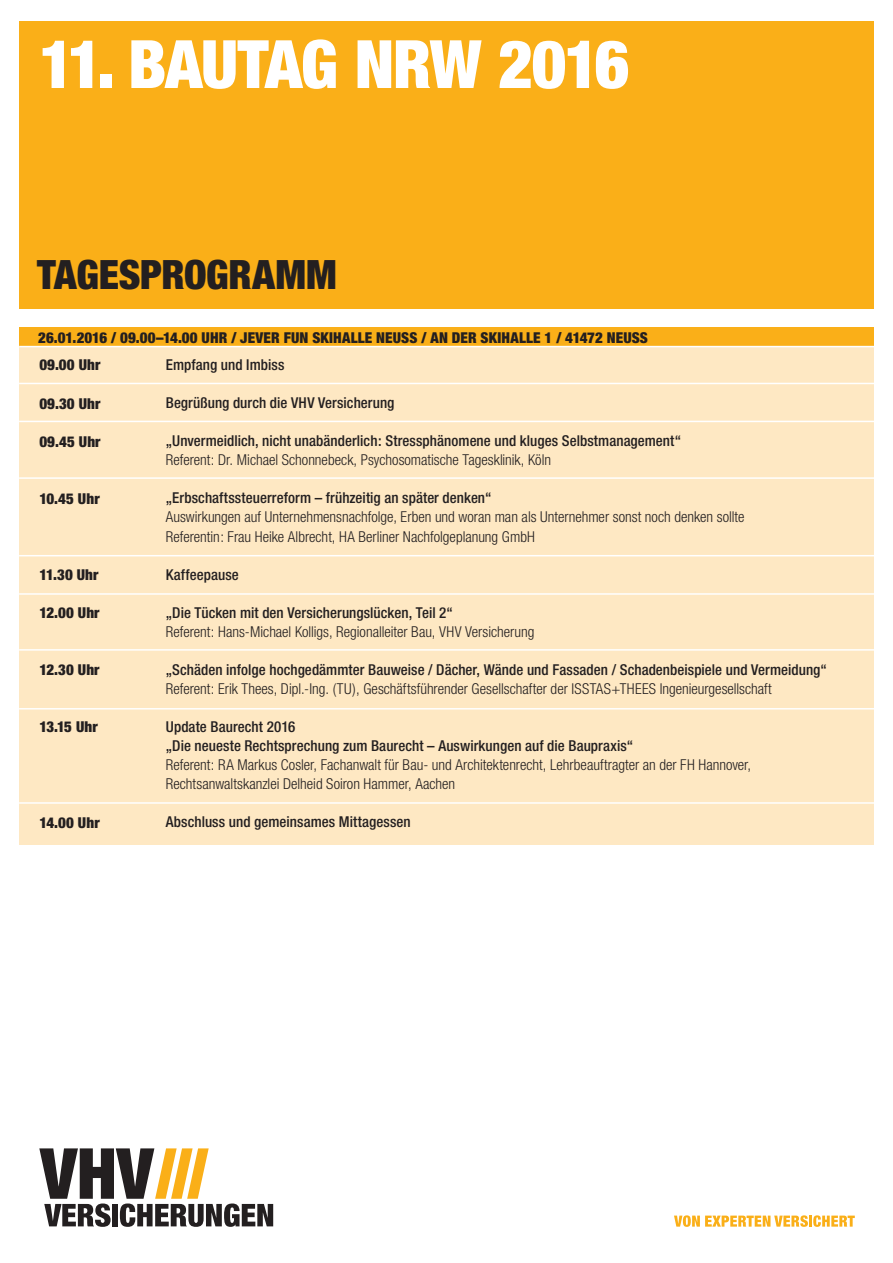
<style>
.page{position:relative;width:893px;height:1263px;background:#fff}
.page>*{position:absolute;margin:0;border:0;box-sizing:border-box;transform-origin:0 0}
.t1{font:900 condensed 66.75px "Helvetica Neue";letter-spacing:-.025em;color:#fff}
.t2{font:900 condensed 40.5px "Helvetica Neue";letter-spacing:-.005em;color:#231f20}
.t3{font:300 condensed 15px/19px "Helvetica Neue";color:#231f20}
.t4{font:500 condensed 15px/19px "Helvetica Neue";letter-spacing:.005em;color:#231f20}
.t5{font:900 condensed 15px/27.9px "Helvetica Neue";letter-spacing:.01em;color:#231f20}
</style>
<div class="page">
<svg style="left:39px;top:1148px;width:234px;height:79px"></svg>
<svg style="left:674px;top:1215px;width:181px;height:12px"></svg>
<div style="left:19px;top:21px;width:855px;height:287px;background:#faaf18"></div>
<div style="left:19px;top:327px;width:855px;height:518px;background:#fee8c3"></div>
<div style="left:19px;top:327px;width:855px;height:20px;background:#faaf18"></div>
<hr style="left:19px;top:346px;width:855px;height:1px;background:#fff">
<hr style="left:19px;top:383px;width:855px;height:1px;background:#fff">
<hr style="left:19px;top:421px;width:855px;height:1px;background:#fff">
<hr style="left:19px;top:477px;width:855px;height:2px;background:#fff">
<hr style="left:19px;top:555px;width:855px;height:1px;background:#fff">
<hr style="left:19px;top:593px;width:855px;height:2px;background:#fff">
<hr style="left:19px;top:649px;width:855px;height:2px;background:#fff">
<hr style="left:19px;top:802px;width:855px;height:2px;background:#fff">
<hr style="left:19px;top:708px;width:855px;height:1px;background:#fff">
<h1 class="t1" style="left:39px;top:23px;width:233px">11. Bautag</h1>
<h1 class="t1" style="left:355px;top:23px;width:276px">NRW 2016</h1>
<h2 class="t2" style="left:37px;top:250px;width:301px">TAGESPROGRAMM</h2>
<p class="t5" style="left:38px;top:323px;width:611px">26.01.2016 / 09.00–14.00 UHR / JEVER FUN SKIHALLE NEUSS / AN DER SKIHALLE 1 / 41472 NEUSS<br>09.00 Uhr</p>
<p class="t5" style="left:39px;top:389px;width:63px">09.30 Uhr</p>
<p class="t5" style="left:39px;top:427px;width:63px">09.45 Uhr</p>
<p class="t4" style="left:166px;top:355px;width:120px">Empfang und Imbiss</p>
<p class="t4" style="left:166px;top:393px;width:230px">Begrüßung durch die VHV Versicherung</p>
<p class="t4" style="left:166px;top:431px;width:517px">„Unvermeidlich, nicht unabänderlich: Stressphänomene und kluges Selbstmanagement“</p>
<p class="t3" style="left:166px;top:450px;width:387px">Referent: Dr. Michael Schonnebeck, Psychosomatische Tagesklinik, Köln</p>
<p class="t4" style="left:166px;top:488px;width:327px">„Erbschaftssteuerreform – frühzeitig an später denken“</p>
<p class="t3" style="left:166px;top:507px;width:580px">Auswirkungen auf Unternehmensnachfolge, Erben und woran man als Unternehmer sonst noch denken sollte<br>Referentin: Frau Heike Albrecht, HA Berliner Nachfolgeplanung GmbH</p>
<p class="t4" style="left:166px;top:565px;width:74px">Kaffeepause</p>
<p class="t4" style="left:166px;top:603px;width:289px">„Die Tücken mit den Versicherungslücken, Teil 2“</p>
<p class="t3" style="left:166px;top:622px;width:370px">Referent: Hans-Michael Kolligs, Regionalleiter Bau, VHV Versicherung</p>
<p class="t4" style="left:166px;top:660px;width:662px">„Schäden infolge hochgedämmter Bauweise / Dächer, Wände und Fassaden / Schadenbeispiele und Vermeidung“</p>
<p class="t3" style="left:166px;top:679px;width:608px">Referent: Erik Thees, Dipl.-Ing. (TU), Geschäftsführender Gesellschafter der ISSTAS+THEES Ingenieurgesellschaft</p>
<p class="t4" style="left:166px;top:717px;width:469px">Update Baurecht 2016<br>„Die neueste Rechtsprechung zum Baurecht – Auswirkungen auf die Baupraxis“</p>
<p class="t3" style="left:166px;top:755px;width:587px">Referent: RA Markus Cosler, Fachanwalt für Bau- und Architektenrecht, Lehrbeauftragter an der FH Hannover,<br>Rechtsanwaltskanzlei Delheid Soiron Hammer, Aachen</p>
<p class="t4" style="left:166px;top:812px;width:246px">Abschluss und gemeinsames Mittagessen</p>
<p class="t5" style="left:39px;top:484px;width:62px">10.45 Uhr</p>
<p class="t5" style="left:39px;top:560px;width:61px">11.30 Uhr</p>
<p class="t5" style="left:39px;top:598px;width:62px">12.00 Uhr</p>
<p class="t5" style="left:39px;top:656px;width:62px">12.30 Uhr</p>
<p class="t5" style="left:39px;top:713px;width:60px">13.15 Uhr</p>
<p class="t5" style="left:39px;top:808px;width:62px">14.00 Uhr</p>
</div>
